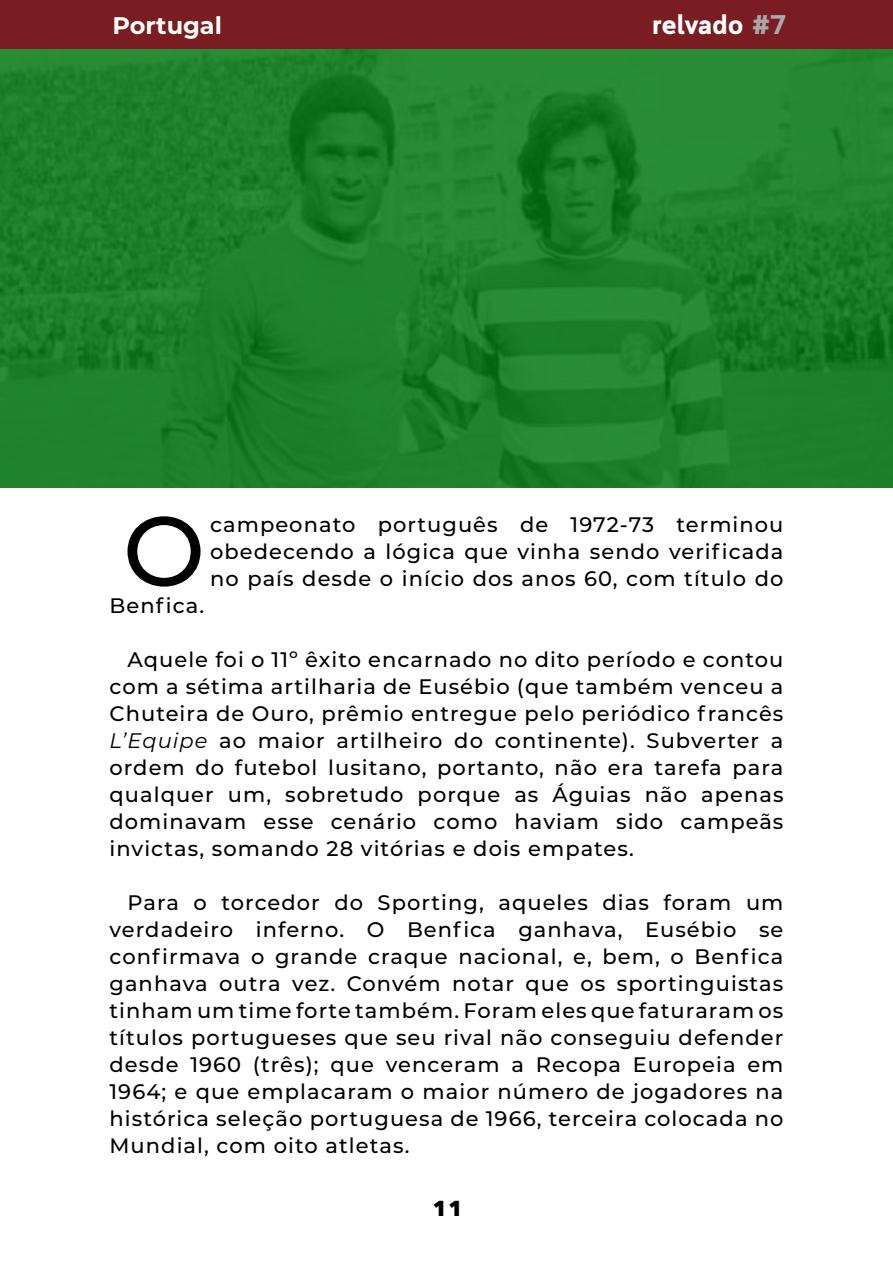
<style>
.page{position:relative;width:893px;height:1263px;background:#fff}
.page>*{position:absolute;margin:0;border:0;box-sizing:border-box;transform-origin:0 0}
.t1{font:500 98.1px "Montserrat";color:#000}
.t2{font:700 27px "Cloud";letter-spacing:-.01em;color:#fff}
.t3{font:700 27px "Avenir Next LT Pro";color:#000}
.t4{font:700 24px "Montserrat";color:#fffffa}
.t5{font:500 21px/27px "Montserrat";letter-spacing:.05em;color:#000;text-align:justify}
.s1{color:#a9a9a9}
.s2{font-weight:400;font-style:italic}
</style>
<div class="page">
<div style="left:0;top:0;width:893px;height:49px;background:#7a1d23"></div>
<svg style="left:0;top:49px;width:893px;height:438px;background:#1e812a"></svg>
<p class="t4" style="left:112px;top:8px;width:111px">Portugal</p>
<p class="t2" style="left:652px;top:9px;width:135px">relvado <span class="s1">#7</span></p>
<h1 class="t1" style="left:123px;top:482px;width:84px">O</h1>
<p class="t5" style="left:210px;top:510px;width:575px">campeonato português de 1972-73 terminou obedecendo a lógica que vinha sendo verificada no país desde o início dos anos 60, com título do</p>
<p class="t5" style="left:109px;top:591px;width:96px">Benfica.</p>
<p class="t5" style="left:109px;top:645px;width:675px;text-indent:18px">Aquele foi o 11º êxito encarnado no dito período e contou com a sétima artilharia de Eusébio (que também venceu a Chuteira de Ouro, prêmio entregue pelo periódico francês <span class="s2">L’Equipe</span> ao maior artilheiro do continente). Subverter a ordem do futebol lusitano, portanto, não era tarefa para qualquer um, sobretudo porque as Águias não apenas dominavam esse cenário como haviam sido campeãs invictas, somando 28 vitórias e dois empates.</p>
<p class="t5" style="left:109px;top:888px;width:675px;text-indent:18px">Para o torcedor do Sporting, aqueles dias foram um verdadeiro inferno. O Benfica ganhava, Eusébio se confirmava o grande craque nacional, e, bem, o Benfica ganhava outra vez. Convém notar que os sportinguistas tinham um time forte também. Foram eles que faturaram os títulos portugueses que seu rival não conseguiu defender desde 1960 (três); que venceram a Recopa Europeia em 1964; e que emplacaram o maior número de jogadores na histórica seleção portuguesa de 1966, terceira colocada no Mundial, com oito atletas.</p>
<p class="t3" style="left:432px;top:1190px;width:33px">11</p>
</div>
